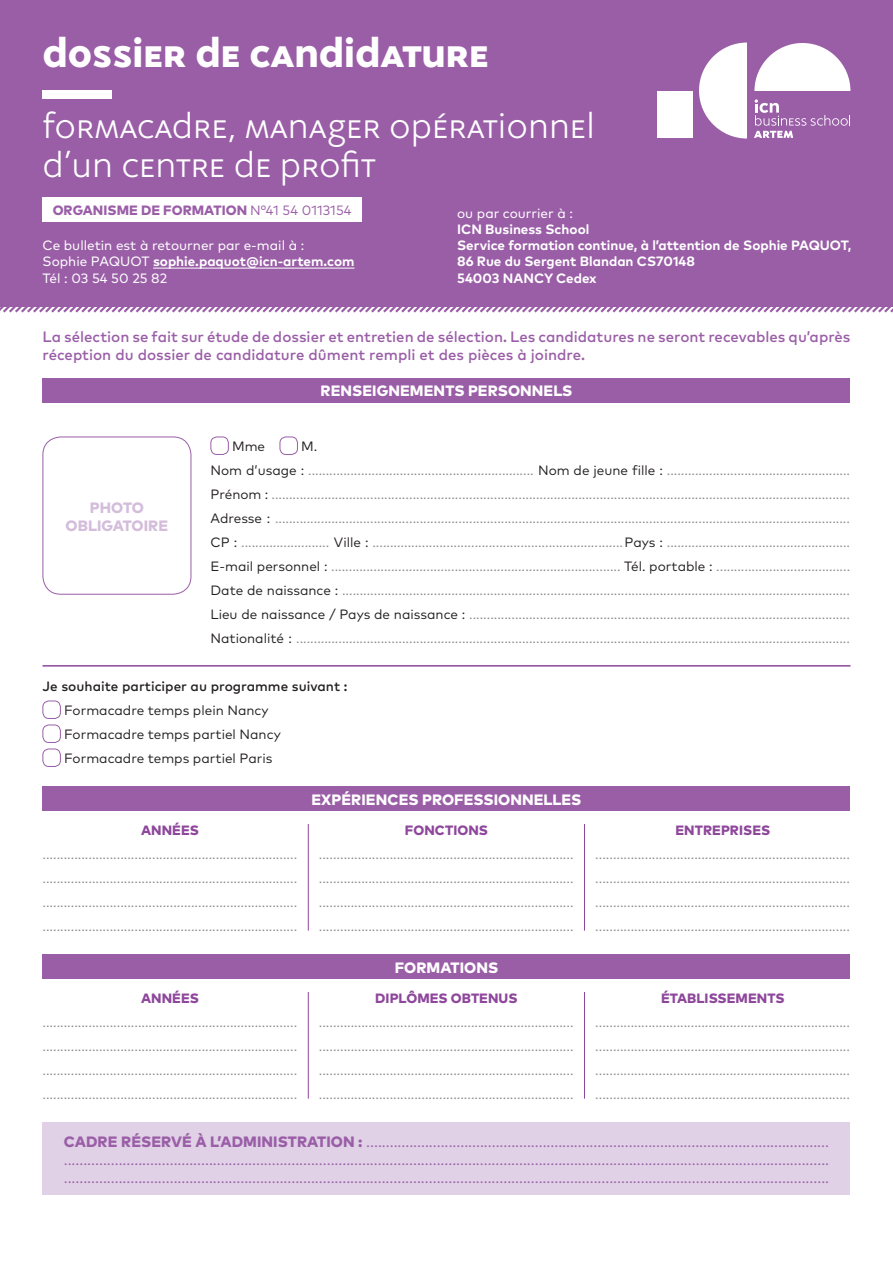
<style>
.page{position:relative;width:893px;height:1263px;background:#fff}
.page>*{position:absolute;margin:0;border:0;box-sizing:border-box;transform-origin:0 0}
.t1{font:700 45px "Artem";color:#fff}
.t2{font:300 39px/39px "Artem";color:#fff}
.t3{font:15px/18px "Mark Pro";color:#9a5ea7;text-align:justify}
.t4{font:500 15px/18px "Mark Pro";color:#9a5ea7}
.t5{font:800 15px "Mark Pro";letter-spacing:.005em;color:#fff}
.t6{font:800 15px/18px "Mark Pro";letter-spacing:.005em;color:#d3bddb;text-align:center}
.t7{font:13.5px/24px "Mark Pro";color:#8a8c8f;text-align:justify}
.t8{font:700 13.5px/16.2px "Mark Pro";color:#fff}
.t9{font:13.5px/16.2px "Mark Pro";color:#fff}
.t10{font:13.5px/24px "Mark Pro";color:#231f20}
.t11{font:800 13.5px "Mark Pro";letter-spacing:.005em;color:#8e479b}
.t12{font:500 13.5px "Mark Pro";color:#231f20}
.t13{font:800 13.5px "Mark Pro";letter-spacing:.005em;color:#9a5ea7}
.s1{font-weight:400}
.s2{font-weight:700}
.s3{color:#231f20}
.s4{font-weight:800}
</style>
<div class="page">
<div style="left:0;top:0;width:893px;height:307px;background:#9a5ea7"></div>
<div style="left:43px;top:91px;width:69px;height:8px;background:#fff"></div>
<hr style="left:153px;top:268px;width:202px;height:1px;background:#fff">
<div style="left:43px;top:197px;width:319px;height:24px;background:#fff"></div>
<svg style="left:699px;top:43px;width:48px;height:96px"></svg>
<svg style="left:754px;top:43px;width:96px;height:48px"></svg>
<div style="left:657px;top:91px;width:35px;height:47px;background:#fff"></div>
<svg style="left:754px;top:99px;width:96px;height:39px"></svg>
<svg style="left:0;top:307px;width:893px;height:6px"></svg>
<div style="left:43px;top:379px;width:807px;height:24px;background:#9a5ea7"></div>
<div style="left:210px;top:437px;width:19px;height:18px;border:1px solid #9a5ea7;border-radius:6px"></div>
<div style="left:43px;top:701px;width:18px;height:18px;border:1px solid #9a5ea7;border-radius:6px"></div>
<div style="left:43px;top:725px;width:18px;height:18px;border:1px solid #9a5ea7;border-radius:6px"></div>
<div style="left:43px;top:749px;width:18px;height:18px;border:1px solid #9a5ea7;border-radius:6px"></div>
<div style="left:43px;top:437px;width:148px;height:158px;border:1px solid #9a5ea7;border-radius:18px"></div>
<div style="left:280px;top:437px;width:18px;height:18px;border:1px solid #9a5ea7;border-radius:6px"></div>
<div style="left:43px;top:787px;width:807px;height:24px;background:#9a5ea7"></div>
<div style="left:43px;top:955px;width:807px;height:24px;background:#9a5ea7"></div>
<hr style="left:308px;top:824px;width:1px;height:107px;background:#8e479b">
<hr style="left:308px;top:992px;width:1px;height:107px;background:#8e479b">
<hr style="left:584px;top:824px;width:1px;height:107px;background:#8e479b">
<hr style="left:584px;top:992px;width:1px;height:107px;background:#8e479b">
<hr style="left:43px;top:665px;width:807px;height:2px;background:#8e479b">
<div style="left:43px;top:1123px;width:807px;height:72px;background:#e0d1e6"></div>
<h1 class="t1" style="left:43px;top:33px;width:448px">dossier de candidature</h1>
<h2 class="t2" style="left:43px;top:110px;width:554px">formacadre, manager opérationnel d’un centre de profit</h2>
<p class="t13" style="left:53px;top:200px;width:300px">ORGANISME DE FORMATION <span class="s1">N°41 54 0113154</span></p>
<p class="t9" style="left:457px;top:204px;width:117px">ou par courrier à :</p>
<p class="t8" style="left:457px;top:220px;width:396px">ICN Business School<br>Service formation continue, à l’attention de Sophie PAQUOT, 86 Rue du Sergent Blandan CS70148<br>54003 NANCY Cedex</p>
<p class="t9" style="left:43px;top:236px;width:313px">Ce bulletin est à retourner par e-mail à :<br>Sophie PAQUOT <span class="s2">sophie.paquot@icn-artem.com<br></span>Tél : 03 54 50 25 82</p>
<p class="t4" style="left:43px;top:327px;width:809px">La sélection se fait sur étude de dossier et entretien de sélection. Les candidatures ne seront recevables qu’après réception du dossier de candidature dûment rempli et des pièces à joindre.</p>
<p class="t5" style="left:320px;top:380px;width:253px">RENSEIGNEMENTS PERSONNELS</p>
<p class="t7" style="left:210px;top:433px;width:641px;text-align:left;text-indent:91px"><span class="s3">M.<br>Nom d’usage :</span> ................................................................ <span class="s3">Nom de jeune fille :</span> ....................................................<br><span class="s3">Prénom :</span> ....................................................................................................................................................................<br><span class="s3">Adresse :</span> ...................................................................................................................................................................<br><span class="s3">CP :</span> ......................... <span class="s3">Ville :</span> ....................................................................... <span class="s3">Pays :</span> ....................................................<br><span class="s3">E-mail personnel :</span> .................................................................................. <span class="s3">Tél. portable :</span> ......................................<br><span class="s3">Date de naissance :</span> ................................................................................................................................................<br><span class="s3">Lieu de naissance / Pays de naissance :</span> ............................................................................................................<br><span class="s3">Nationalité :</span> .............................................................................................................................................................</p>
<p class="t12" style="left:43px;top:676px;width:306px">Je souhaite participer au programme suivant :</p>
<p class="t10" style="left:64px;top:697px;width:218px">Formacadre temps plein Nancy<br>Formacadre temps partiel Nancy<br>Formacadre temps partiel Paris</p>
<p class="t5" style="left:311px;top:788px;width:272px">EXPÉRIENCES PROFESSIONNELLES</p>
<p class="t10" style="left:232px;top:433px;width:35px">Mme</p>
<p class="t6" style="left:66px;top:497px;width:104px">PHOTO<br>OBLIGATOIRE</p>
<p class="t11" style="left:141px;top:819px;width:59px">ANNÉES</p>
<p class="t7" style="left:43px;top:841px;width:256px">........................................................................ ........................................................................ ........................................................................ ........................................................................</p>
<p class="t11" style="left:141px;top:987px;width:59px">ANNÉES</p>
<p class="t7" style="left:43px;top:1009px;width:256px">........................................................................ ........................................................................ ........................................................................ ........................................................................</p>
<p class="t11" style="left:405px;top:819px;width:85px">FONCTIONS</p>
<p class="t7" style="left:319px;top:841px;width:256px">........................................................................ ........................................................................ ........................................................................ ........................................................................</p>
<p class="t5" style="left:395px;top:956px;width:105px">FORMATIONS</p>
<p class="t11" style="left:375px;top:987px;width:144px">DIPLÔMES OBTENUS</p>
<p class="t7" style="left:319px;top:1009px;width:256px">........................................................................ ........................................................................ ........................................................................ ........................................................................</p>
<p class="t11" style="left:675px;top:819px;width:96px">ENTREPRISES</p>
<p class="t7" style="left:595px;top:841px;width:256px">........................................................................ ........................................................................ ........................................................................ ........................................................................</p>
<p class="t11" style="left:661px;top:987px;width:125px">ÉTABLISSEMENTS</p>
<p class="t7" style="left:595px;top:1009px;width:256px">........................................................................ ........................................................................ ........................................................................ ........................................................................</p>
<p class="t3" style="left:64px;top:1131px;width:767px"><span class="s4">CADRE RÉSERVÉ À L’ADMINISTRATION :</span> ...................................................................................................................... ................................................................................................................................................................................................... ...................................................................................................................................................................................................</p>
</div>
